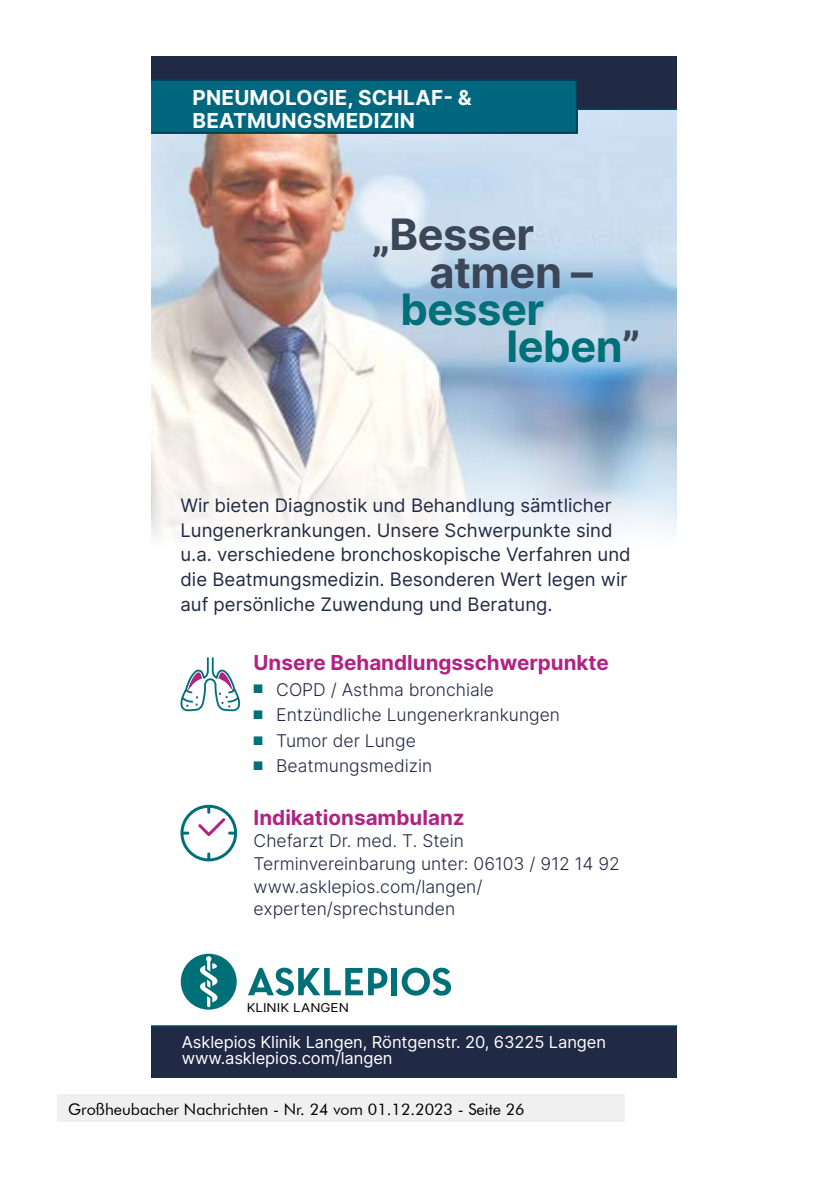
<style>
.page{position:relative;width:840px;height:1191px;background:#fff}
.page>*{position:absolute;margin:0;border:0;box-sizing:border-box;transform-origin:0 0}
.t1{font:700 43.4px/37.2px "Inter";letter-spacing:-.01em;color:#3c4658}
.t2{font:700 43.4px/37.2px "Inter";letter-spacing:-.01em;color:#007078}
.t3{font:700 20.6px "Inter";color:#af2385}
.t4{font:700 20.6px/22.6px "Inter";letter-spacing:.01em;color:#fff}
.t5{font:18.6px/24.8px "Inter";color:#212a45}
.t6{font:300 17.6px/22.6px "Inter";color:#212a45}
.t7{font:16.4px/16.4px "Inter";letter-spacing:-.005em;color:#fff}
.t8{font:16px "Futura BT";color:#000}
.t9{font:12.2px "Inter";color:#000;scale:1.11 1}
.s1{color:#3c4658}
.s2{color:#007078}
</style>
<div class="page">
<img style="left:152px;top:134px;width:524px;height:402px">
<svg style="left:180px;top:804px;width:57px;height:57px"></svg>
<div style="left:391px;top:968px;width:6px;height:27px;background:#007078"></div>
<svg style="left:401px;top:967px;width:50px;height:28px"></svg>
<svg style="left:248px;top:967px;width:139px;height:28px"></svg>
<div style="left:181px;top:953px;width:55px;height:56px;background:#007078;border-radius:50%"></div>
<svg style="left:200px;top:956px;width:17px;height:51px"></svg>
<svg style="left:180px;top:657px;width:61px;height:55px"></svg>
<div style="left:152px;top:1025px;width:524px;height:53px;background:#212a45"></div>
<svg style="left:152px;top:57px;width:525px;height:77px;background:#17566e"></svg>
<div style="left:57px;top:1095px;width:567px;height:27px;background:#f0f0f0"></div>
<p class="t4" style="left:192px;top:86px;width:280px">PNEUMOLOGIE, SCHLAF- &amp;<br>BEATMUNGSMEDIZIN</p>
<h1 class="t1" style="left:429px;top:215px;width:165px;text-indent:-58px">„Besser atmen –</h1>
<h1 class="t2" style="left:506px;top:289px;width:135px;text-indent:-106px">besser leben<span class="s1">”</span></h1>
<p class="t5" style="left:180px;top:492px;width:451px">Wir bieten Diagnostik und Behandlung sämtlicher Lungenerkrankungen. Unsere Schwerpunkte sind u.a. verschiedene bronchoskopische Verfahren und die Beatmungsmedizin. Besonderen Wert legen wir auf persönliche Zuwendung und Beratung.</p>
<p class="t3" style="left:253px;top:647px;width:356px">Unsere Behandlungsschwerpunkte</p>
<p class="t6" style="left:253px;top:677px;width:242px"><span class="s2">■</span> COPD / Asthma bronchiale</p>
<p class="t6" style="left:253px;top:703px;width:308px"><span class="s2">■</span> Entzündliche Lungenerkrankungen</p>
<p class="t6" style="left:253px;top:728px;width:164px"><span class="s2">■</span> Tumor der Lunge</p>
<p class="t6" style="left:253px;top:754px;width:180px"><span class="s2">■</span> Beatmungsmedizin</p>
<p class="t3" style="left:253px;top:802px;width:212px">Indikationsambulanz</p>
<p class="t6" style="left:253px;top:829px;width:367px">Chefarzt Dr. med. T. Stein<br>Terminvereinbarung unter: 06103 / 912 14 92 www.asklepios.com/langen/ experten/sprechstunden</p>
<p class="t9" style="left:246px;top:998px;width:93px">KLINIK LANGEN</p>
<p class="t7" style="left:182px;top:1033px;width:425px">Asklepios Klinik Langen, Röntgenstr. 20, 63225 Langen www.asklepios.com/langen</p>
<p class="t8" style="left:68px;top:1099px;width:458px">Großheubacher Nachrichten - Nr. 24 vom 01.12.2023 - Seite 26</p>
</div>
